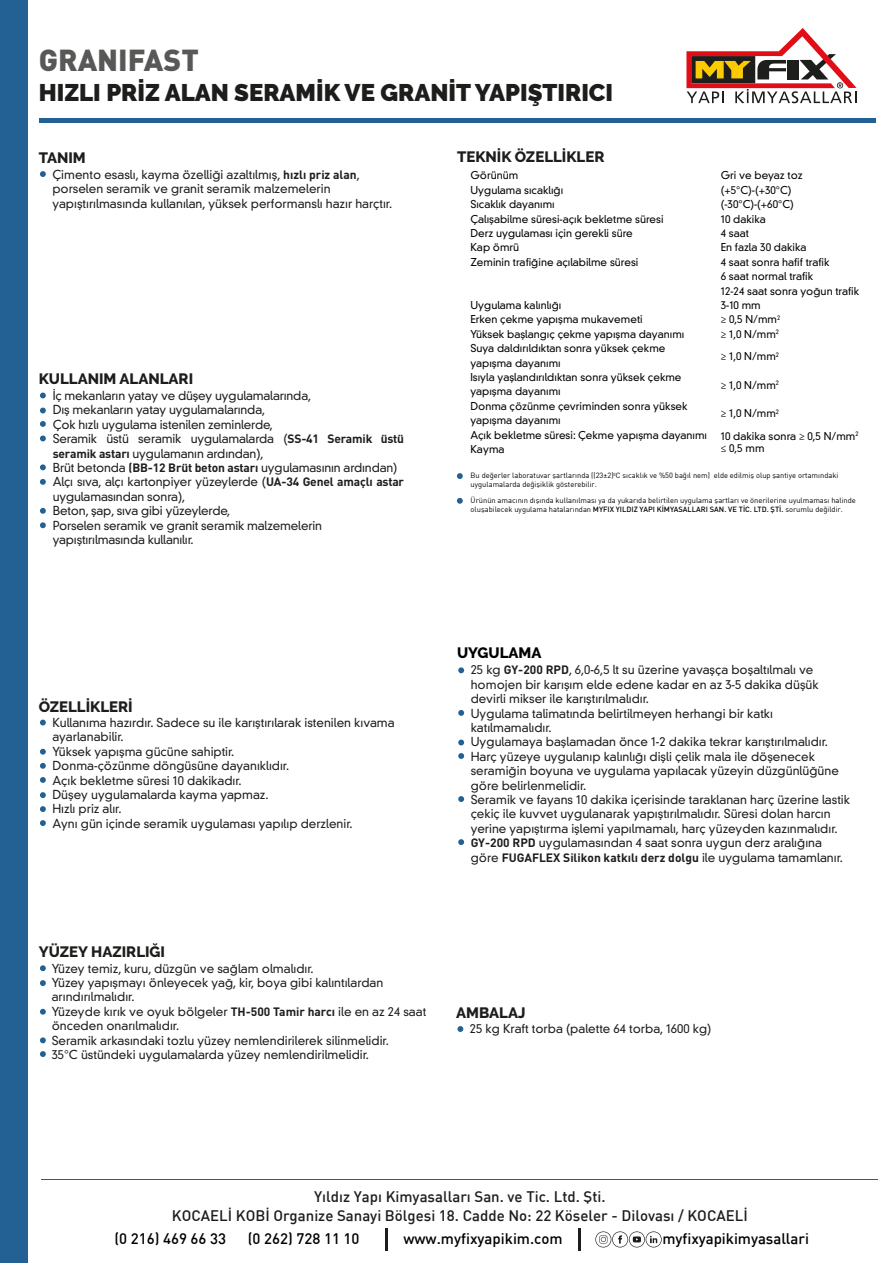
<style>
.page{position:relative;width:893px;height:1263px;background:#fff}
.page>*{position:absolute;margin:0;border:0;box-sizing:border-box;transform-origin:0 0}
.t1{font:900 30px "DIN Pro";color:#585857}
.t2{font:900 24px "Raleway";color:#1d1d1b}
.t3{font:500 15px/19.5px "DI Nbek";color:#1d1d1b;text-align:center}
.t4{font:800 15px "Raleway";color:#1d1d1b}
.t5{font:500 15px "DI Nbek";color:#000}
.t6{font:800 15px "Raleway";color:#000}
.t7{font:300 12px/14.4px "DIN Grotesk Std";color:#1d1d1b}
.t8{font:700 12px "DIN Pro";color:#1d1d1b}
.t9{font:300 10.5px/14.4px "DIN Grotesk Std";color:#000}
.t10{font:7.5px/9px "DIN Bek";color:#010101}
.s1{font-family:"DIN Pro";font-weight:700}
.s2{font-family:"DIN Pro";font-weight:500}
.s3{font-family:"DIN Grotesk Std";font-weight:300}
</style>
<div class="page">
<div style="left:0;top:0;width:28px;height:1263px;background:#236093"></div>
<svg style="left:595px;top:1231px;width:67px;height:16px"></svg>
<hr style="left:385px;top:1228px;width:3px;height:22px;background:#1d1d1b">
<hr style="left:578px;top:1228px;width:2px;height:22px;background:#1d1d1b">
<svg style="left:40px;top:171px;width:6px;height:6px"></svg>
<svg style="left:40px;top:393px;width:6px;height:5px"></svg>
<svg style="left:40px;top:408px;width:6px;height:5px"></svg>
<svg style="left:40px;top:421px;width:6px;height:6px"></svg>
<svg style="left:40px;top:435px;width:6px;height:6px"></svg>
<svg style="left:40px;top:464px;width:6px;height:6px"></svg>
<svg style="left:40px;top:508px;width:6px;height:6px"></svg>
<svg style="left:40px;top:479px;width:6px;height:6px"></svg>
<svg style="left:40px;top:522px;width:6px;height:6px"></svg>
<svg style="left:40px;top:720px;width:6px;height:5px"></svg>
<svg style="left:40px;top:749px;width:6px;height:6px"></svg>
<svg style="left:40px;top:792px;width:6px;height:6px"></svg>
<svg style="left:40px;top:806px;width:6px;height:6px"></svg>
<svg style="left:40px;top:820px;width:6px;height:6px"></svg>
<svg style="left:40px;top:763px;width:6px;height:6px"></svg>
<svg style="left:40px;top:777px;width:6px;height:6px"></svg>
<svg style="left:458px;top:667px;width:6px;height:6px"></svg>
<svg style="left:457px;top:473px;width:6px;height:6px"></svg>
<svg style="left:457px;top:498px;width:6px;height:6px"></svg>
<svg style="left:458px;top:796px;width:6px;height:6px"></svg>
<svg style="left:458px;top:839px;width:6px;height:6px"></svg>
<svg style="left:458px;top:710px;width:6px;height:6px"></svg>
<svg style="left:458px;top:753px;width:6px;height:6px"></svg>
<svg style="left:458px;top:739px;width:6px;height:6px"></svg>
<svg style="left:686px;top:28px;width:171px;height:75px"></svg>
<hr style="left:42px;top:1179px;width:836px;height:1px;background:#236093">
<hr style="left:39px;top:119px;width:836px;height:4px;background:#236093">
<svg style="left:40px;top:965px;width:6px;height:6px"></svg>
<svg style="left:40px;top:980px;width:6px;height:6px"></svg>
<svg style="left:40px;top:1009px;width:6px;height:6px"></svg>
<svg style="left:40px;top:1051px;width:6px;height:6px"></svg>
<svg style="left:40px;top:1037px;width:6px;height:6px"></svg>
<svg style="left:457px;top:1026px;width:6px;height:6px"></svg>
<h1 class="t1" style="left:39px;top:40px;width:162px">GRANIFAST</h1>
<h2 class="t2" style="left:39px;top:78px;width:576px">HIZLI PRİZ ALAN SERAMİK VE GRANİT YAPIŞTIRICI</h2>
<p class="t4" style="left:39px;top:149px;width:49px">TANIM</p>
<p class="t4" style="left:457px;top:148px;width:149px">TEKNİK ÖZELLİKLER</p>
<p class="t7" style="left:52px;top:168px;width:341px">Çimento esaslı, kayma özelliği azaltılmış, <span class="s1">hızlı priz alan</span>, porselen seramik ve granit seramik malzemelerin yapıştırılmasında kullanılan, yüksek performanslı hazır harçtır.</p>
<p class="t4" style="left:39px;top:370px;width:156px">KULLANIM ALANLARI</p>
<p class="t7" style="left:53px;top:388px;width:353px">İç mekanların yatay ve düşey uygulamalarında,<br>Dış mekanların yatay uygulamalarında,<br>Çok hızlı uygulama istenilen zeminlerde,<br>Seramik üstü seramik uygulamalarda (<span class="s1">SS-41 Seramik üstü seramik astarı</span> uygulamanın ardından),<br>Brüt betonda <span class="s1">(BB-12 Brüt beton astarı</span> uygulamasının ardından)<br>Alçı sıva, alçı kartonpiyer yüzeylerde (<span class="s1">UA-34 Genel amaçlı astar </span>uygulamasından sonra),<br>Beton, şap, sıva gibi yüzeylerde,<br>Porselen seramik ve granit seramik malzemelerin yapıştırılmasında kullanılır.</p>
<p class="t9" style="left:470px;top:168px;width:195px">Görünüm<br>Uygulama sıcaklığı<br>Sıcaklık dayanımı<br>Çalışabilme süresi-açık bekletme süresi<br>Derz uygulaması için gerekli süre<br>Kap ömrü<br>Zeminin trafiğine açılabilme süresi</p>
<p class="t9" style="left:470px;top:298px;width:238px">Uygulama kalınlığı<br>Erken çekme yapışma mukavemeti<br>Yüksek başlangıç çekme yapışma dayanımı<br>Suya daldırıldıktan sonra yüksek çekme yapışma dayanımı<br>Isıyla yaşlandırıldıktan sonra yüksek çekme yapışma dayanımı<br>Donma çözünme çevriminden sonra yüksek yapışma dayanımı<br>Açık bekletme süresi: Çekme yapışma dayanımı<br>Kayma</p>
<p class="t9" style="left:721px;top:168px;width:140px">Gri ve beyaz toz (+5°C)-(+30°C) (-30°C)-(+60°C)<br>10 dakika<br>4 saat<br>En fazla 30 dakika<br>4 saat sonra hafif trafik<br>6 saat normal trafik<br>12-24 saat sonra yoğun trafik<br>3-10 mm<br>≥ 0,5 N/mm<sup>2<br></sup>≥ 1,0 N/mm<sup>2</sup></p>
<p class="t9" style="left:721px;top:349px;width:60px">≥ 1,0 N/mm<sup>2</sup></p>
<p class="t9" style="left:721px;top:378px;width:60px">≥ 1,0 N/mm<sup>2</sup></p>
<p class="t9" style="left:721px;top:402px;width:139px;line-height:22.5px">≥ 1,0 N/mm<sup>2<br></sup>10 dakika sonra ≥ 0,5 N/mm<sup>2</sup></p>
<p class="t9" style="left:721px;top:441px;width:45px">≤ 0,5 mm</p>
<p class="t10" style="left:471px;top:471px;width:369px">Bu değerler laboratuvar şartlarında ((23±2)<sup>0</sup>C sıcaklık ve %50 bağıl nem) elde edilmiş olup şantiye ortamındaki uygulamalarda değişiklik gösterebilir.</p>
<p class="t10" style="left:471px;top:496px;width:387px">Ürünün amacının dışında kullanılması ya da yukarıda belirtilen uygulama şartları ve önerilerine uyulmaması halinde oluşabilecek uygulama hatalarından <span class="s2">MYFIX YILDIZ YAPI KİMYASALLARI SAN. VE TİC. LTD. ŞTİ.</span> sorumlu değildir.</p>
<p class="t4" style="left:39px;top:698px;width:95px">ÖZELLİKLERİ</p>
<p class="t7" style="left:52px;top:715px;width:344px">Kullanıma hazırdır. Sadece su ile karıştırılarak istenilen kıvama ayarlanabilir.<br>Yüksek yapışma gücüne sahiptir.<br>Donma-çözünme döngüsüne dayanıklıdır.<br>Açık bekletme süresi 10 dakikadır.<br>Düşey uygulamalarda kayma yapmaz.<br>Hızlı priz alır.<br>Aynı gün içinde seramik uygulaması yapılıp derzlenir.</p>
<p class="t6" style="left:457px;top:644px;width:86px">UYGULAMA</p>
<p class="t7" style="left:471px;top:663px;width:381px">25 kg <span class="s1">GY-200 RPD</span>, 6,0-6,5 lt su üzerine yavaşça boşaltılmalı ve homojen bir karışım elde edene kadar en az 3-5 dakika düşük devirli mikser ile karıştırılmalıdır.<br>Uygulama talimatında belirtilmeyen herhangi bir katkı katılmamalıdır.<br>Uygulamaya başlamadan önce 1-2 dakika tekrar karıştırılmalıdır.<br>Harç yüzeye uygulanıp kalınlığı dişli çelik mala ile döşenecek seramiğin boyuna ve uygulama yapılacak yüzeyin düzgünlüğüne göre belirlenmelidir.<br>Seramik ve fayans 10 dakika içerisinde taraklanan harç üzerine lastik çekiç ile kuvvet uygulanarak yapıştırılmalıdır. Süresi dolan harcın yerine yapıştırma işlemi yapılmamalı, harç yüzeyden kazınmalıdır.<br><span class="s1">GY-200 RPD</span> uygulamasından 4 saat sonra uygun derz aralığına</p>
<p class="t8" style="left:471px;top:849px;width:374px"><span class="s3">göre</span> FUGAFLEX Silikon katkılı derz dolgu <span class="s3">ile uygulama tamamlanır.</span></p>
<p class="t4" style="left:39px;top:943px;width:128px">YÜZEY HAZIRLIĞI</p>
<p class="t7" style="left:52px;top:961px;width:376px">Yüzey temiz, kuru, düzgün ve sağlam olmalıdır.<br>Yüzey yapışmayı önleyecek yağ, kir, boya gibi kalıntılardan arındırılmalıdır.<br>Yüzeyde kırık ve oyuk bölgeler <span class="s1">TH-500 Tamir harcı</span> ile en az 24 saat önceden onarılmalıdır.<br>Seramik arkasındaki tozlu yüzey nemlendirilerek silinmelidir.<br>35°C üstündeki uygulamalarda yüzey nemlendirilmelidir.</p>
<p class="t4" style="left:456px;top:1004px;width:71px">AMBALAJ</p>
<p class="t7" style="left:470px;top:1022px;width:243px">25 kg Kraft torba (palette 64 torba, 1600 kg)</p>
<p class="t3" style="left:172px;top:1186px;width:577px">Yıldız Yapı Kimyasalları San. ve Tic. Ltd. Şti.<br>KOCAELİ KOBİ Organize Sanayi Bölgesi 18. Cadde No: 22 Köseler - Dilovası / KOCAELİ</p>
<p class="t5" style="left:114px;top:1229px;width:113px">(0 216) 469 66 33</p>
<p class="t5" style="left:248px;top:1229px;width:113px">(0 262) 728 11 10</p>
<p class="t5" style="left:403px;top:1229px;width:161px">www.myfixyapikim.com</p>
<p class="t5" style="left:662px;top:1229px;width:148px">myfixyapikimyasallari</p>
</div>
